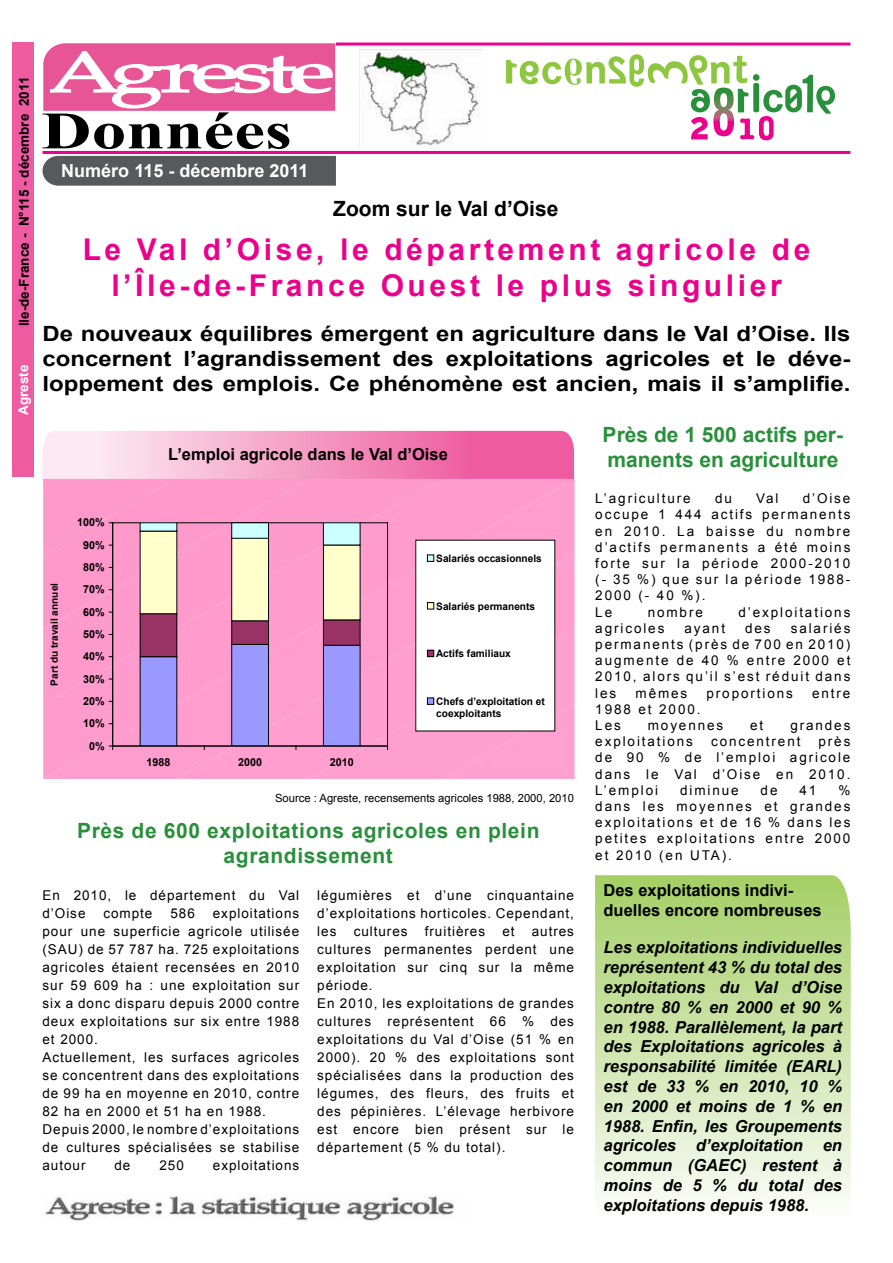
<style>
.page{position:relative;width:893px;height:1263px;background:#fff}
.page>*{position:absolute;margin:0;border:0;box-sizing:border-box;transform-origin:0 0}
.t1{font:700 52.5px "Times New Roman";color:#000;scale:1.32 1}
.t2{font:700 30px/36px "Arial";letter-spacing:.12em;color:#ec008c;text-align:center}
.t3{font:700 21px/25.2px "Arial";color:#000;text-align:justify;scale:1.14 1}
.t4{font:700 21px/25.2px "Arial";letter-spacing:.03em;color:#28903b;text-align:center}
.t5{font:700 21px/25.2px "Arial";color:#28903b}
.t6{font:700 21px "Arial";color:#000}
.t7{font:700 18px "Arial";color:#fff}
.t8{font:italic 700 16.5px/19.8px "Arial";color:#000;text-align:justify}
.t9{font:700 16.5px/19.8px "Arial";color:#000}
.t10{font:13.5px/18px "Arial";letter-spacing:.07em;color:#000;text-align:justify}
.t11{font:13.5px/16.2px "Arial";letter-spacing:.14em;color:#000}
.t12{font:700 13.5px "Arial";color:#000}
.t13{font:700 13.5px "Arial";color:#fff}
.t14{font:11.25px "Arial";color:#000}
.t15{font:700 10.95px "Arial";letter-spacing:.005em;color:#000}
.t16{font:700 10.35px/12.1px "Arial";color:#000}
.t17{font:700 9.9px "Arial";color:#000}
</style>
<div class="page">
<div style="left:43px;top:156px;width:293px;height:30px;background:#58595b"></div>
<div style="left:13px;top:42px;width:21px;height:434px;background:#ef5ba1"></div>
<img style="left:45px;top:1194px;width:410px;height:26px">
<hr style="left:336px;top:43px;width:514px;height:3px;background:#ec008c">
<hr style="left:43px;top:151px;width:807px;height:3px;background:#ec008c">
<svg style="left:43px;top:43px;width:292px;height:68px"></svg>
<svg style="left:595px;top:875px;width:256px;height:328px;background:#cde4ac"></svg>
<svg style="left:506px;top:54px;width:329px;height:86px"></svg>
<div style="left:753px;top:74px;width:6px;height:7px;background:#28903b;border-radius:50%"></div>
<img style="left:359px;top:49px;width:124px;height:100px">
<svg style="left:43px;top:431px;width:532px;height:348px;background:#ef9dc9"></svg>
<div style="left:416px;top:540px;width:139px;height:191px;background:#fff"></div>
<div style="left:427px;top:555px;width:7px;height:6px;background:#cff"></div>
<div style="left:427px;top:554px;width:7px;height:8px;border:1px solid #000"></div>
<div style="left:427px;top:603px;width:7px;height:6px;background:#ffc"></div>
<div style="left:427px;top:602px;width:7px;height:7px;border:1px solid #000"></div>
<div style="left:427px;top:650px;width:7px;height:7px;background:#936"></div>
<div style="left:427px;top:650px;width:7px;height:7px;border:1px solid #000"></div>
<div style="left:427px;top:698px;width:7px;height:6px;background:#99f"></div>
<div style="left:427px;top:697px;width:7px;height:8px;border:1px solid #000"></div>
<p class="t12" style="left:15px;top:326px;width:251px;rotate:-90deg">Ile-de-France - N°115 - décembre 2011</p>
<p class="t13" style="left:15px;top:415px;width:52px;rotate:-90deg">Agreste</p>
<h1 class="t1" style="left:42px;top:94px;width:191px">Données</h1>
<h3 class="t7" style="left:61px;top:159px;width:249px">Numéro 115 - décembre 2011</h3>
<h3 class="t6" style="left:333px;top:194px;width:227px">Zoom sur le Val d’Oise</h3>
<h2 class="t2" style="left:83px;top:232px;width:729px">Le Val d’Oise, le département agricole de l’Île-de-France Ouest le plus singulier</h2>
<h3 class="t3" style="left:43px;top:322px;width:710px">De nouveaux équilibres émergent en agriculture dans le Val d’Oise. Ils concernent l’agrandissement des exploitations agricoles et le déve&shy;loppement des emplois. Ce phénomène est ancien, mais il s’amplifie.</h3>
<p class="t17" style="left:48px;top:686px;width:104px;rotate:-90deg">Part du travail annuel</p>
<p class="t15" style="left:77px;top:515px;width:29px">100%</p>
<p class="t15" style="left:83px;top:538px;width:23px">90%</p>
<p class="t15" style="left:83px;top:560px;width:23px">80%</p>
<p class="t15" style="left:83px;top:582px;width:23px">70%</p>
<p class="t15" style="left:83px;top:605px;width:23px">60%</p>
<p class="t15" style="left:83px;top:627px;width:23px">50%</p>
<p class="t15" style="left:83px;top:649px;width:23px">40%</p>
<p class="t15" style="left:83px;top:671px;width:23px">30%</p>
<p class="t15" style="left:83px;top:694px;width:23px">20%</p>
<p class="t15" style="left:83px;top:716px;width:23px">10%</p>
<p class="t15" style="left:89px;top:738px;width:17px">0%</p>
<p class="t9" style="left:168px;top:445px;width:281px">L’emploi agricole dans le Val d’Oise</p>
<p class="t16" style="left:436px;top:552px;width:107px">Salariés occasionnels</p>
<p class="t16" style="left:436px;top:600px;width:100px">Salariés permanents</p>
<p class="t16" style="left:436px;top:648px;width:76px">Actifs familiaux</p>
<p class="t15" style="left:146px;top:755px;width:26px">1988</p>
<p class="t15" style="left:238px;top:755px;width:26px">2000</p>
<p class="t15" style="left:330px;top:755px;width:26px">2010</p>
<p class="t16" style="left:436px;top:695px;width:110px">Chefs d’exploitation et coexploitants</p>
<p class="t14" style="left:275px;top:791px;width:300px">Source : Agreste, recensements agricoles 1988, 2000, 2010</p>
<h3 class="t4" style="left:77px;top:819px;width:464px">Près de 600 exploitations agricoles en plein agrandissement</h3>
<p class="t10" style="left:43px;top:886px;width:258px">En 2010, le département du Val d’Oise</p>
<p class="t10" style="left:317px;top:886px;width:258px">légumières et d’une cinquantaine d’exploitations horticoles. Cependant, les</p>
<p class="t10" style="left:103px;top:904px;width:50px">compte</p>
<p class="t10" style="left:170px;top:904px;width:26px">586</p>
<p class="t10" style="left:43px;top:904px;width:258px;text-align:left;text-indent:170px">exploitations pour une superficie agricole utilisée (SAU) de 57 787 ha. 725 exploitations agricoles étaient recensées en 2010 sur 59 609 ha : une exploitation sur six a donc disparu depuis 2000 contre deux exploitations sur six entre 1988 et 2000.<br>Actuellement, les surfaces agricoles se concentrent dans des exploitations de 99 ha en moyenne en 2010, contre<br>82 ha en 2000 et 51 ha en 1988.<br>Depuis 2000, le nombre d’exploitations de cultures spécialisées se stabilise autour</p>
<p class="t10" style="left:354px;top:922px;width:55px">cultures</p>
<p class="t10" style="left:425px;top:922px;width:62px">fruitières</p>
<p class="t10" style="left:502px;top:922px;width:14px">et</p>
<p class="t10" style="left:317px;top:922px;width:258px;text-align:left;text-indent:215px">autres cultures permanentes perdent une exploitation sur cinq sur la même période.<br>En 2010, les exploitations de grandes cultures représentent 66 % des exploitations du Val d’Oise (51 % en<br>2000). 20 % des exploitations sont spécialisées dans la production des légumes, des fleurs, des fruits et des pépinières. L’élevage herbivore est encore bien présent sur le département (5 % du total).</p>
<p class="t10" style="left:115px;top:1156px;width:17px">de</p>
<p class="t10" style="left:159px;top:1156px;width:26px">250</p>
<p class="t10" style="left:213px;top:1156px;width:88px">exploitations</p>
<h3 class="t5" style="left:603px;top:423px;width:242px">Près de 1 500 actifs per&shy;manents en agriculture</h3>
<p class="t11" style="left:595px;top:490px;width:97px">L’agriculture</p>
<p class="t10" style="left:715px;top:489px;width:18px">du</p>
<p class="t10" style="left:756px;top:489px;width:24px">Val</p>
<p class="t11" style="left:595px;top:490px;width:257px;text-indent:207px">d’Oise occupe 1 444 actifs permanents en 2010. La baisse du nombre d’actifs permanents a été moins forte sur la période 2000-2010 (- 35 %) que sur la période 1988-<br>2000 (- 40 %).<br>Le</p>
<p class="t10" style="left:648px;top:603px;width:57px">nombre</p>
<p class="t11" style="left:738px;top:604px;width:113px">d’exploitations</p>
<p class="t11" style="left:595px;top:620px;width:71px">agricoles</p>
<p class="t10" style="left:684px;top:619px;width:42px">ayant</p>
<p class="t10" style="left:745px;top:619px;width:27px">des</p>
<p class="t10" style="left:595px;top:620px;width:257px;line-height:16.2px;text-indent:195px">salariés permanents (près de 700 en 2010) augmente de 40 % entre 2000 et 2010, alors qu’il s’est réduit dans les</p>
<p class="t10" style="left:635px;top:684px;width:53px">mêmes</p>
<p class="t11" style="left:706px;top:685px;width:88px">proportions</p>
<p class="t10" style="left:812px;top:684px;width:40px">entre</p>
<p class="t11" style="left:595px;top:701px;width:107px">1988 et 2000.<br>Les</p>
<p class="t11" style="left:648px;top:717px;width:77px">moyennes</p>
<p class="t10" style="left:750px;top:716px;width:15px">et</p>
<p class="t11" style="left:790px;top:717px;width:62px">grandes</p>
<p class="t11" style="left:595px;top:733px;width:99px">exploitations</p>
<p class="t11" style="left:711px;top:733px;width:91px">concentrent</p>
<p class="t10" style="left:595px;top:733px;width:257px;line-height:16.2px;text-indent:223px">près de 90 % de l’emploi agricole dans le Val d’Oise en 2010.<br>L’emploi</p>
<p class="t10" style="left:595px;top:782px;width:257px;line-height:16.2px;text-indent:243px">% dans les moyennes et grandes exploitations et de 16 % dans les petites exploitations entre 2000 et 2010 (en UTA).</p>
<p class="t11" style="left:680px;top:782px;width:60px">diminue</p>
<p class="t10" style="left:761px;top:781px;width:18px">de</p>
<p class="t10" style="left:799px;top:781px;width:18px">41</p>
<p class="t9" style="left:604px;top:880px;width:220px">Des exploitations indivi&shy;duelles encore nombreuses</p>
<p class="t8" style="left:604px;top:938px;width:240px">Les exploitations individuelles représentent 43 % du total des exploitations du Val d’Oise contre 80 % en 2000 et 90 % en 1988. Parallèlement, la part des Exploitations agricoles à responsabilité limitée (EARL) est de 33 % en 2010, 10 % en 2000 et moins de 1 % en 1988. Enfin, les Groupements agricoles d’exploitation en commun (GAEC) restent à moins de 5 % du total des exploitations depuis 1988.</p>
</div>
